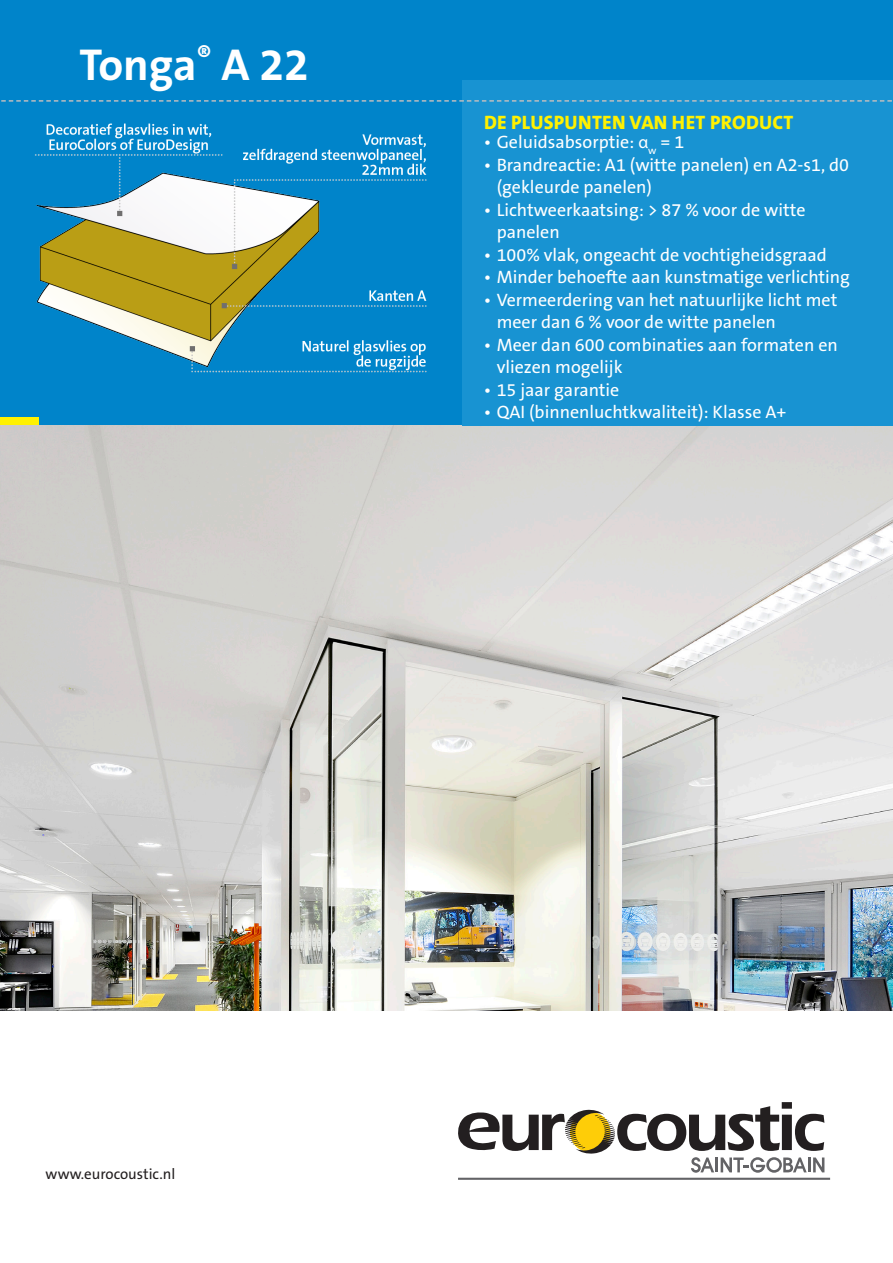
<style>
.page{position:relative;width:893px;height:1263px;background:#fff}
.page>*{position:absolute;margin:0;border:0;box-sizing:border-box;transform-origin:0 0}
.PRODUIT_NOM{font:700 45px "The Sans B W7";color:#fff}
.PLUS_PRODUIT_TITRE{font:800 19.5px "The Sans B W8";letter-spacing:.015em;color:#fff101}
.t1{font:18px/22.5px "The Sans B W5 Plain";color:#fff}
.t2{font:15px "The Sans B W5 Plain";color:#231f20}
.s1{font-family:"Myriad Pro"}
</style>
<div class="page">
<div style="left:0;top:0;width:893px;height:425px;background:#0084ca"></div>
<div style="left:0;top:417px;width:39px;height:8px;background:#fff101"></div>
<img style="left:0;top:425px;width:893px;height:585px">
<div style="left:462px;top:80px;width:431px;height:345px;background:#1893d2"></div>
<svg style="left:1px;top:100px;width:891px;height:2px"></svg>
<img style="left:35px;top:123px;width:392px;height:250px">
<hr style="left:458px;top:1178px;width:372px;height:2px;background:#636366">
<svg style="left:458px;top:1102px;width:366px;height:71px"></svg>
<p class="PRODUIT_NOM" style="left:79px;top:36px;width:231px">Tonga<sup>®</sup> A 22</p>
<p class="PLUS_PRODUIT_TITRE" style="left:484px;top:110px;width:311px">DE PLUSPUNTEN VAN HET PRODUCT</p>
<p class="t1" style="left:484px;top:131px;width:202px">• Geluidsabsorptie: <span class="s1">α</span><sub>w</sub> = 1</p>
<p class="t1" style="left:497px;top:154px;width:354px;text-indent:-13px">• Brandreactie: A1 (witte panelen) en A2-s1, d0 (gekleurde panelen)</p>
<p class="t1" style="left:497px;top:199px;width:310px;text-indent:-13px">• Lichtweerkaatsing: &gt; 87 % voor de witte panelen</p>
<p class="t1" style="left:484px;top:244px;width:345px">• 100% vlak, ongeacht de vochtigheidsgraad</p>
<p class="t1" style="left:484px;top:266px;width:368px">• Minder behoefte aan kunstmatige verlichting</p>
<p class="t1" style="left:497px;top:289px;width:342px;text-indent:-13px">• Vermeerdering van het natuurlijke licht met meer dan 6 % voor de witte panelen</p>
<p class="t1" style="left:497px;top:334px;width:343px;text-indent:-13px">• Meer dan 600 combinaties aan formaten en vliezen mogelijk</p>
<p class="t1" style="left:484px;top:379px;width:137px">• 15 jaar garantie</p>
<p class="t1" style="left:484px;top:401px;width:304px">• QAI (binnenluchtkwaliteit): Klasse A+</p>
<p class="t2" style="left:46px;top:1165px;width:131px">www.eurocoustic.nl</p>
</div>
